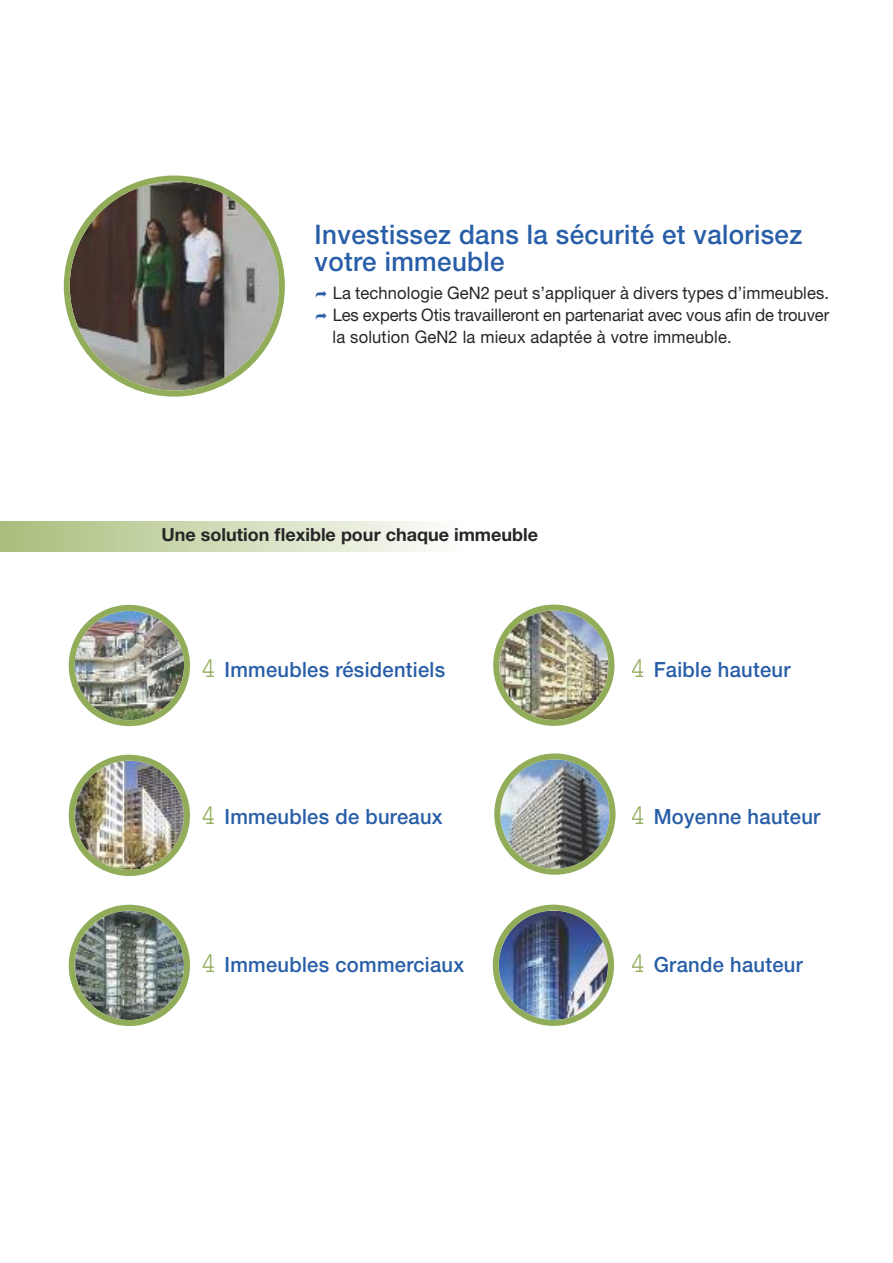
<style>
.page{position:relative;width:893px;height:1263px;background:#fff}
.page>*{position:absolute;margin:0;border:0;box-sizing:border-box;transform-origin:0 0}
.t1{font:500 27px/27px "Helvetica Neue LT Std";letter-spacing:.015em;color:#285ea8;scale:.96 1}
.t2{font:500 21px "Helvetica Neue LT Std";letter-spacing:.015em;color:#285ea8;scale:.96 1}
.t3{font:700 18px "Helvetica Neue LT Std";color:#272627}
.t4{font:17.25px/21.8px "Helvetica Neue LT Std";letter-spacing:.01em;color:#272627;text-align:justify;scale:.96 1}
.s1{font-family:"Courier";font-weight:400;font-size:28.5px;color:#92ad5a}
</style>
<div class="page">
<svg style="left:64px;top:176px;width:221px;height:221px"></svg>
<img style="left:69px;top:755px;width:121px;height:121px">
<img style="left:494px;top:753px;width:122px;height:122px">
<img style="left:69px;top:605px;width:121px;height:121px">
<img style="left:493px;top:605px;width:121px;height:121px">
<svg style="left:69px;top:905px;width:121px;height:121px"></svg>
<img style="left:493px;top:905px;width:121px;height:121px">
<div style="left:0;top:521px;width:468px;height:30px;background:linear-gradient(to right,#a8be7b,#fefefd)"></div>
<h1 class="t1" style="left:315px;top:223px;width:509px">Investissez dans la sécurité et valorisez votre immeuble</h1>
<p class="t4" style="left:333px;top:284px;width:519px">La technologie GeN2 peut s’appliquer à divers types d’immeubles.<br>Les experts Otis travailleront en partenariat avec vous afin de trouver la solution GeN2 la mieux adaptée à votre immeuble.</p>
<p class="t3" style="left:161px;top:528px;width:378px">Une solution flexible pour chaque immeuble</p>
<p class="t2" style="left:201px;top:661px;width:256px"><span class="s1">4</span> Immeubles résidentiels</p>
<p class="t2" style="left:630px;top:661px;width:169px"><span class="s1">4</span> Faible hauteur</p>
<p class="t2" style="left:201px;top:809px;width:253px"><span class="s1">4</span> Immeubles de bureaux</p>
<p class="t2" style="left:630px;top:809px;width:200px"><span class="s1">4</span> Moyenne hauteur</p>
<p class="t2" style="left:201px;top:957px;width:276px"><span class="s1">4</span> Immeubles commerciaux</p>
<p class="t2" style="left:630px;top:957px;width:182px"><span class="s1">4</span> Grande hauteur</p>
</div>
